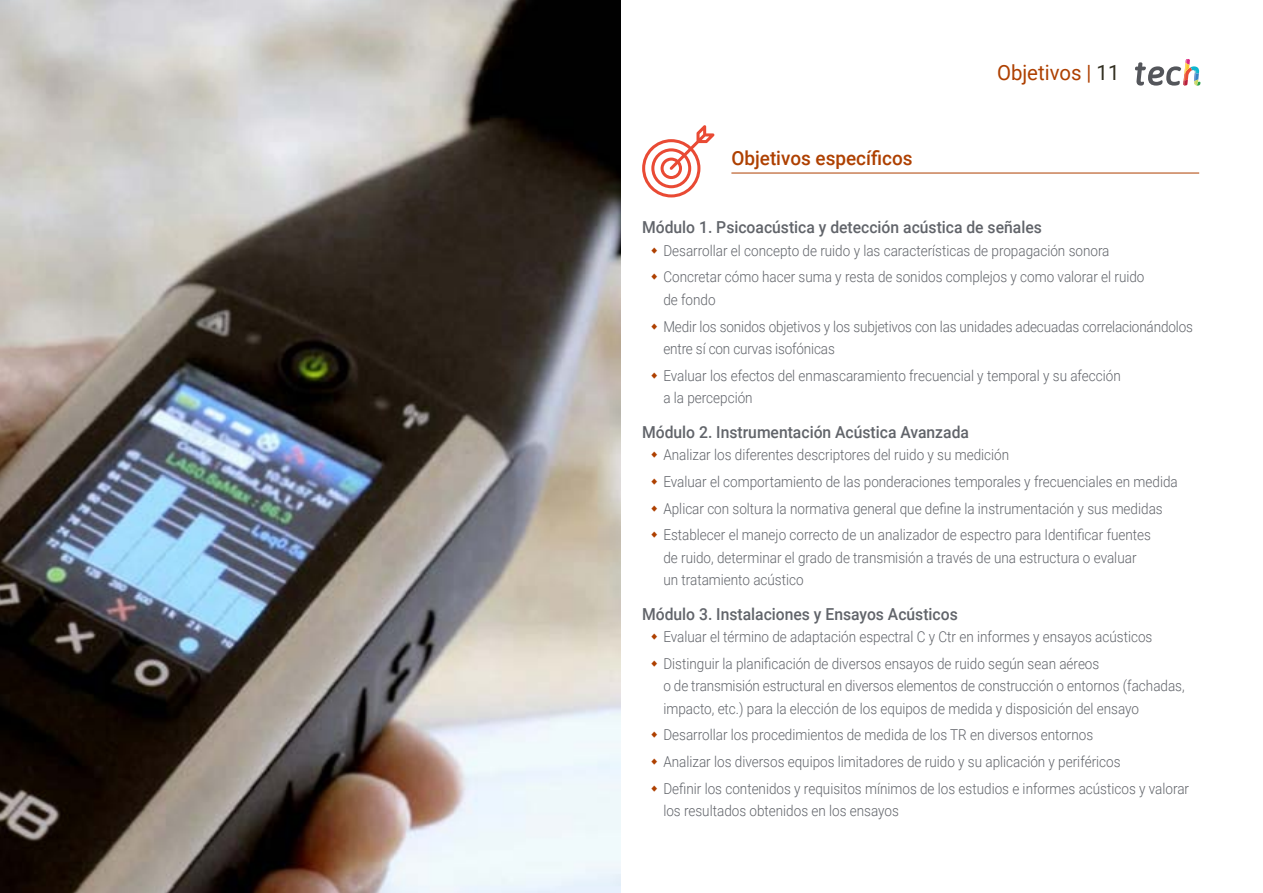
<style>
.page{position:relative;width:1263px;height:893px;background:#fff}
.page>*{position:absolute;margin:0;border:0;box-sizing:border-box;transform-origin:0 0}
.t1{font:21px "Roboto";color:#ae4000}
.t2{font:500 19.5px "Roboto";color:#ae4000}
.t3{font:500 16.5px "Roboto";color:#61646a;scale:.95 1}
.t4{font:300 15px/26.7px "Roboto";color:#61646a;scale:.9 1}
.s1{color:#312e20}
</style>
<div class="page">
<hr style="left:731px;top:173px;width:468px;height:1px;background:#ae4000">
<svg style="left:642px;top:125px;width:72px;height:72px"></svg>
<svg style="left:1135px;top:59px;width:65px;height:27px"></svg>
<img style="left:0;top:0;width:621px;height:893px">
<h2 class="t2" style="left:731px;top:144px;width:183px">Objetivos específicos</h2>
<h1 class="t1" style="left:997px;top:57px;width:124px">Objetivos | <span class="s1">11</span></h1>
<p class="t3" style="left:642px;top:216px;width:422px">Módulo 1. Psicoacústica y detección acústica de señales</p>
<p class="t4" style="left:663px;top:236px;width:536px">Desarrollar el concepto de ruido y las características de propagación sonora<br>Concretar cómo hacer suma y resta de sonidos complejos y como valorar el ruido</p>
<p class="t4" style="left:663px;top:286px;width:590px">de fondo<br>Medir los sonidos objetivos y los subjetivos con las unidades adecuadas correlacionándolos</p>
<p class="t4" style="left:663px;top:335px;width:510px">entre sí con curvas isofónicas<br>Evaluar los efectos del enmascaramiento frecuencial y temporal y su afección</p>
<p class="t4" style="left:663px;top:384px;width:101px">a la percepción</p>
<p class="t3" style="left:642px;top:420px;width:346px">Módulo 2. Instrumentación Acústica Avanzada</p>
<p class="t4" style="left:663px;top:441px;width:573px">Analizar los diferentes descriptores del ruido y su medición<br>Evaluar el comportamiento de las ponderaciones temporales y frecuenciales en medida Aplicar con soltura la normativa general que define la instrumentación y sus medidas Establecer el manejo correcto de un analizador de espectro para Identificar fuentes</p>
<p class="t4" style="left:663px;top:546px;width:527px;line-height:22.5px">de ruido, determinar el grado de transmisión a través de una estructura o evaluar un tratamiento acústico</p>
<p class="t3" style="left:642px;top:602px;width:334px">Módulo 3. Instalaciones y Ensayos Acústicos</p>
<p class="t4" style="left:663px;top:623px;width:545px">Evaluar el término de adaptación espectral C y Ctr en informes y ensayos acústicos<br>Distinguir la planificación de diversos ensayos de ruido según sean aéreos</p>
<p class="t4" style="left:663px;top:674px;width:581px;line-height:22.5px">o de transmisión estructural en diversos elementos de construcción o entornos (fachadas, impacto, etc.) para la elección de los equipos de medida y disposición del ensayo</p>
<p class="t4" style="left:663px;top:721px;width:586px">Desarrollar los procedimientos de medida de los TR en diversos entornos<br>Analizar los diversos equipos limitadores de ruido y su aplicación y periféricos<br>Definir los contenidos y requisitos mínimos de los estudios e informes acústicos y valorar</p>
<p class="t4" style="left:663px;top:797px;width:263px">los resultados obtenidos en los ensayos</p>
</div>
